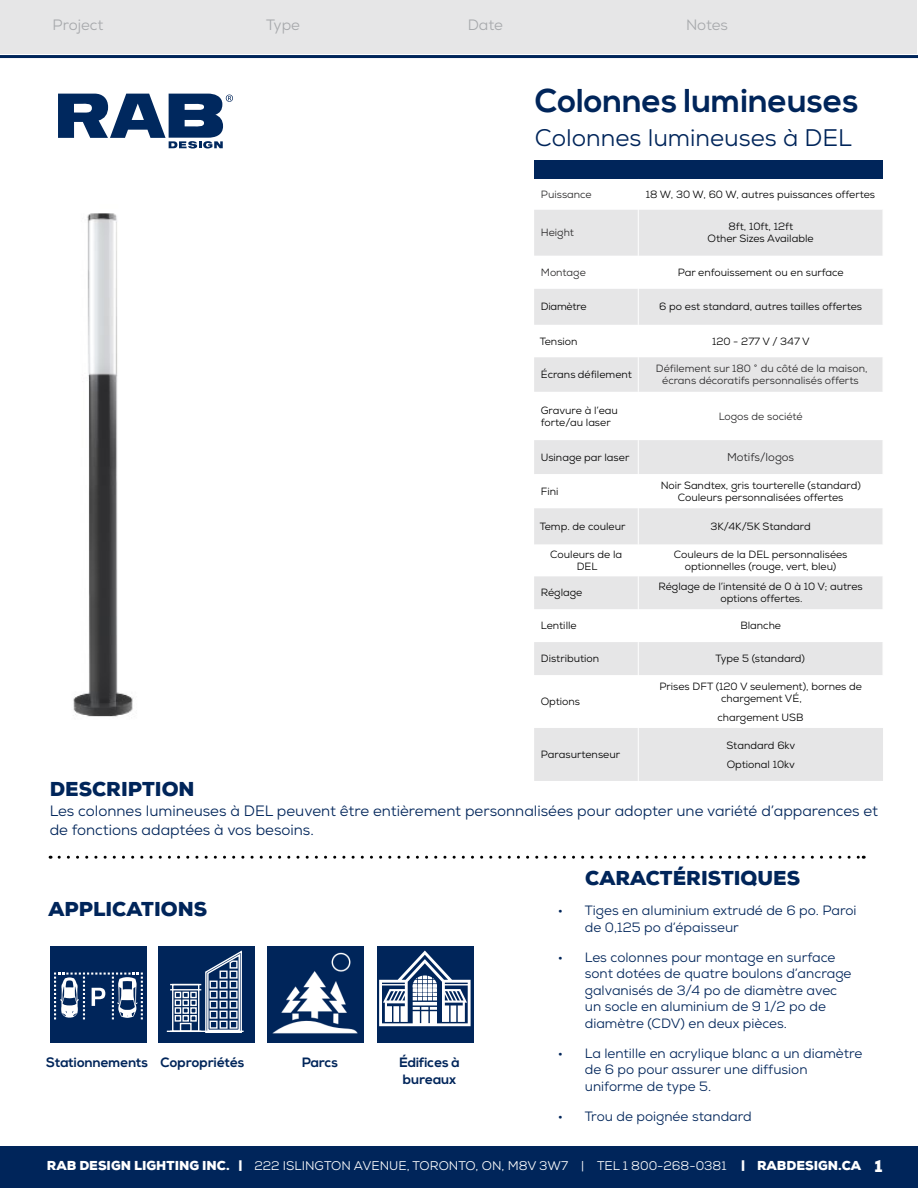
<style>
.page{position:relative;width:918px;height:1188px;background:#fff}
.page>*{position:absolute;margin:0;border:0;box-sizing:border-box;transform-origin:0 0}
.t1{font:700 33px "Nexa";color:#00255a}
.t2{font:24px "Nexa";color:#00255a}
.t3{font:900 19.5px "Nexa";color:#00255a}
.t4{font:900 16.5px "Nexa";color:#fff}
.t5{font:15px/19.5px "Nexa";color:#00255a}
.t6{font:15px "Nexa";color:#a7a9ac}
.t7{font:13.5px/16.5px "Nexa";color:#00255a}
.t8{font:700 13.5px/16.5px "Nexa";color:#00255a}
.t9{font:12.6px "Nexa";color:#fff}
.t10{font:expanded 11.7px "Helvetica Neue LT Std";color:#fff}
.t11{font:11.25px "Nexa";color:#292829}
.t12{font:10.5px/12px "Nexa";color:#000;text-align:center}
.t13{font:10.5px/12px "Nexa";color:#292829;text-align:center}
.t14{font:10.5px "Nexa";letter-spacing:-.02em;color:#000}
.t15{font:expanded 8.25px "Helvetica Neue LT Std";color:#fff}
.s1{font-weight:900}
</style>
<div class="page">
<div style="left:1px;top:1px;width:916px;height:53px;background:#e6e6e7"></div>
<hr style="left:0;top:55px;width:918px;height:3px;background:#00255a">
<div style="left:534px;top:160px;width:349px;height:19px;background:#00255a"></div>
<svg style="left:534px;top:210px;width:349px;height:571px;fill:#e6e6e7"></svg>
<svg style="left:534px;top:474px;width:349px;height:102px"></svg>
<hr style="left:638px;top:289px;width:1px;height:36px;background:#fff">
<hr style="left:638px;top:357px;width:1px;height:35px;background:#fff">
<hr style="left:638px;top:474px;width:1px;height:34px;background:#fff">
<hr style="left:638px;top:545px;width:1px;height:31px;background:#fff">
<hr style="left:638px;top:210px;width:1px;height:46px;background:#fff">
<hr style="left:638px;top:256px;width:1px;height:33px;background:#fff">
<hr style="left:638px;top:325px;width:1px;height:32px;background:#fff">
<hr style="left:638px;top:392px;width:1px;height:48px;background:#fff">
<hr style="left:638px;top:440px;width:1px;height:34px;background:#fff">
<hr style="left:638px;top:508px;width:1px;height:37px;background:#fff">
<hr style="left:638px;top:576px;width:1px;height:33px;background:#fff">
<hr style="left:638px;top:642px;width:1px;height:33px;background:#fff">
<hr style="left:638px;top:609px;width:1px;height:33px;background:#fff">
<hr style="left:638px;top:675px;width:1px;height:53px;background:#fff">
<hr style="left:638px;top:728px;width:1px;height:53px;background:#fff">
<div style="left:0;top:1147px;width:918px;height:41px;background:#00255a"></div>
<img style="left:73px;top:213px;width:60px;height:504px">
<svg style="left:59px;top:856px;width:805px;height:3px"></svg>
<div style="left:50px;top:946px;width:97px;height:97px;background:#00255a"></div>
<div style="left:158px;top:946px;width:97px;height:97px;background:#00255a"></div>
<div style="left:268px;top:946px;width:96px;height:97px;background:#00255a"></div>
<div style="left:377px;top:946px;width:96px;height:97px;background:#00255a"></div>
<div style="left:172px;top:984px;width:27px;height:48px;border:1px solid #fff"></div>
<hr style="left:170px;top:989px;width:31px;height:1px;background:#fff">
<hr style="left:170px;top:984px;width:31px;height:1px;background:#fff">
<svg style="left:174px;top:991px;width:24px;height:31px"></svg>
<div style="left:180px;top:1023px;width:12px;height:9px;border:1px solid #fff"></div>
<svg style="left:204px;top:950px;width:39px;height:83px"></svg>
<hr style="left:167px;top:1031px;width:77px;height:1px;background:#fff">
<svg style="left:379px;top:951px;width:92px;height:75px"></svg>
<svg style="left:54px;top:973px;width:89px;height:46px"></svg>
<img style="left:272px;top:952px;width:86px;height:82px">
<svg style="left:58px;top:94px;width:175px;height:55px"></svg>
<h3 class="t6" style="left:52px;top:15px;width:52px">Project</h3>
<h3 class="t6" style="left:266px;top:15px;width:36px">Type</h3>
<h3 class="t6" style="left:468px;top:15px;width:37px">Date</h3>
<h3 class="t6" style="left:686px;top:15px;width:44px">Notes</h3>
<h1 class="t1" style="left:535px;top:81px;width:325px">Colonnes lumineuses</h1>
<h2 class="t2" style="left:535px;top:123px;width:318px">Colonnes lumineuses à DEL</h2>
<p class="t13" style="left:541px;top:188px;width:52px">Puissance</p>
<p class="t12" style="left:646px;top:188px;width:231px">18 W, 30 W, 60 W, autres puissances offertes</p>
<p class="t13" style="left:541px;top:227px;width:34px">Height</p>
<p class="t12" style="left:708px;top:221px;width:108px">8ft, 10ft, 12ft<br>Other Sizes Available</p>
<p class="t13" style="left:541px;top:266px;width:46px">Montage</p>
<p class="t12" style="left:678px;top:266px;width:167px">Par enfouissement ou en surface</p>
<p class="t14" style="left:541px;top:300px;width:47px">Diamètre</p>
<p class="t12" style="left:659px;top:301px;width:204px">6 po est standard, autres tailles offertes</p>
<p class="t12" style="left:540px;top:335px;width:39px">Tension</p>
<p class="t12" style="left:712px;top:335px;width:99px">120 - 277 V / 347 V</p>
<p class="t12" style="left:541px;top:369px;width:92px">Écrans défilement</p>
<p class="t13" style="left:656px;top:363px;width:213px">Défilement sur 180 ˚ du côté de la maison, écrans décoratifs personnalisés offerts</p>
<p class="t12" style="left:541px;top:404px;width:79px;text-align:left">Gravure à l’eau forte/au laser</p>
<p class="t13" style="left:719px;top:410px;width:86px">Logos de société</p>
<p class="t12" style="left:541px;top:451px;width:90px">Usinage par laser</p>
<p class="t11" style="left:727px;top:450px;width:69px">Motifs/logos</p>
<p class="t12" style="left:541px;top:485px;width:19px">Fini</p>
<p class="t12" style="left:661px;top:479px;width:202px">Noir Sandtex, gris tourterelle (standard)<br>Couleurs personnalisées offertes</p>
<p class="t12" style="left:540px;top:521px;width:87px">Temp. de couleur</p>
<p class="t12" style="left:711px;top:521px;width:102px">3K/4K/5K Standard</p>
<p class="t12" style="left:550px;top:549px;width:74px">Couleurs de la<br>DEL</p>
<p class="t12" style="left:674px;top:549px;width:175px">Couleurs de la DEL personnalisées optionnelles (rouge, vert, bleu)</p>
<p class="t12" style="left:541px;top:587px;width:43px">Réglage</p>
<p class="t12" style="left:659px;top:581px;width:206px">Réglage de l’intensité de 0 à 10 V; autres options offertes.</p>
<p class="t12" style="left:541px;top:620px;width:37px">Lentille</p>
<p class="t12" style="left:740px;top:620px;width:42px">Blanche</p>
<p class="t12" style="left:541px;top:653px;width:60px">Distribution</p>
<p class="t12" style="left:716px;top:653px;width:91px">Type 5 (standard)</p>
<p class="t12" style="left:541px;top:696px;width:41px">Options</p>
<p class="t12" style="left:659px;top:680px;width:204px">Prises DFT (120 V seulement), bornes de chargement VÉ,</p>
<p class="t12" style="left:717px;top:711px;width:88px">chargement USB</p>
<p class="t12" style="left:541px;top:749px;width:81px">Parasurtenseur</p>
<p class="t12" style="left:727px;top:736px;width:70px;line-height:18.8px;text-align:left">Standard 6kv<br>Optional 10kv</p>
<h3 class="t3" style="left:50px;top:777px;width:146px">DESCRIPTION</h3>
<h3 class="t5" style="left:50px;top:801px;width:830px">Les colonnes lumineuses à DEL peuvent être entièrement personnalisées pour adopter une variété d’apparences et de fonctions adaptées à vos besoins.</h3>
<h3 class="t3" style="left:49px;top:896px;width:160px">APPLICATIONS</h3>
<p class="t8" style="left:46px;top:1055px;width:200px">Stationnements Copropriétés</p>
<p class="t8" style="left:302px;top:1055px;width:38px">Parcs</p>
<p class="t8" style="left:399px;top:1055px;width:62px">Édifices à bureaux</p>
<h3 class="t3" style="left:585px;top:865px;width:216px">CARACTÉRISTIQUES</h3>
<p class="t7" style="left:585px;top:902px;width:273px;text-indent:-27px">• Tiges en aluminium extrudé de 6 po. Paroi de 0,125 po d’épaisseur</p>
<p class="t7" style="left:585px;top:949px;width:268px;text-indent:-27px">• Les colonnes pour montage en surface sont dotées de quatre boulons d’ancrage galvanisés de 3/4 po de diamètre avec un socle en aluminium de 9 1/2 po de diamètre (CDV) en deux pièces.</p>
<p class="t7" style="left:585px;top:1045px;width:279px;text-indent:-27px">• La lentille en acrylique blanc a un diamètre de 6 po pour assurer une diffusion uniforme de type 5.</p>
<p class="t7" style="left:558px;top:1108px;width:196px">• Trou de poignée standard</p>
<p class="t10" style="left:55px;top:1152px;width:177px">RAB DESIGN LIGHTING INC.</p>
<p class="t15" style="left:325px;top:1156px;width:298px">222 Islington Avenue, Toronto, ON M8V 3W7 • TEL. 1 800-268-0381</p>
<p class="t10" style="left:775px;top:1152px;width:99px">RABDESIGN.CA</p>
<h3 class="t4" style="left:874px;top:1155px;width:10px">1</h3>
<p class="t9" style="left:47px;top:1158px;width:816px"><span class="s1">RAB DESIGN LIGHTING INC. |</span> 222 ISLINGTON AVENUE, TORONTO, ON, M8V 3W7 | TEL 1 800-268-0381 <span class="s1">| RABDESIGN.CA</span></p>
</div>
